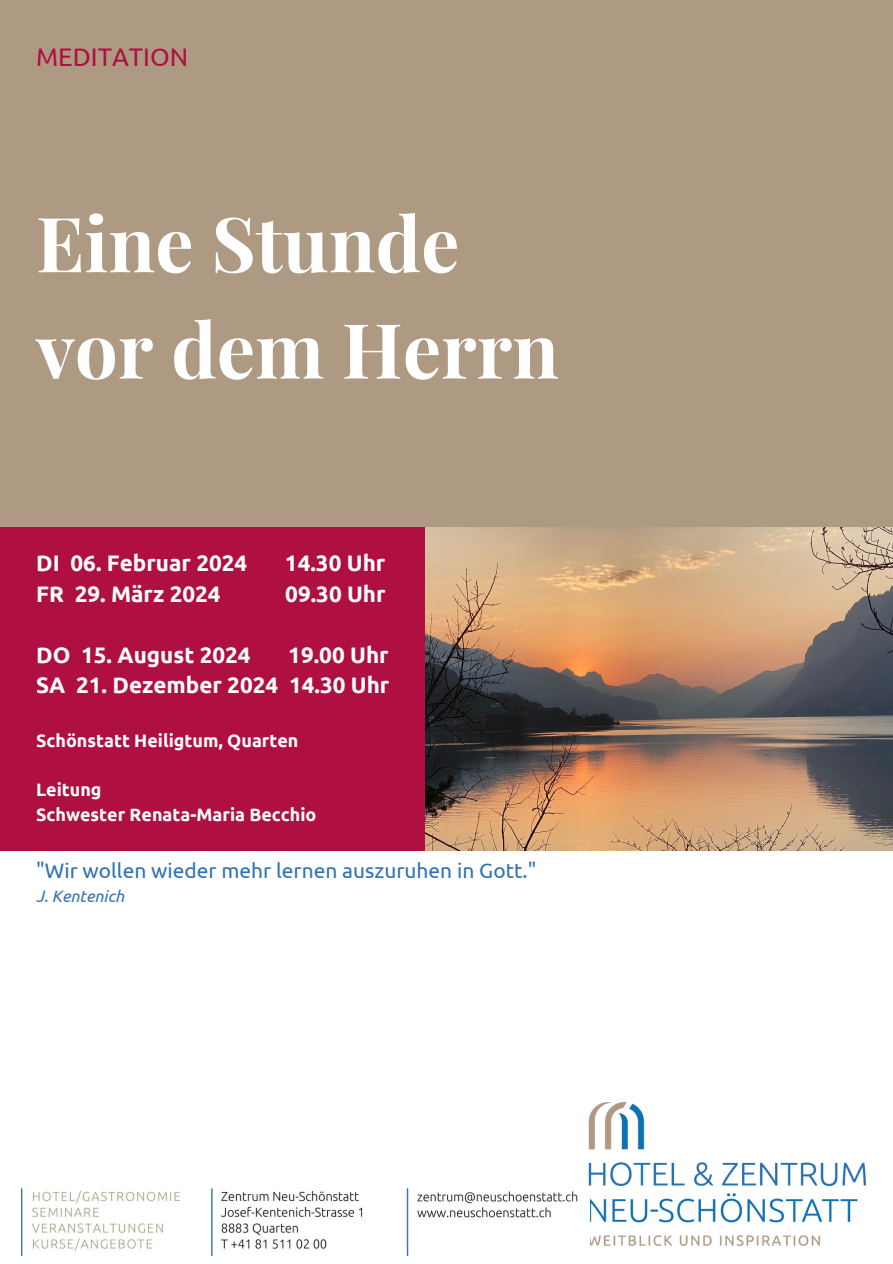
<style>
.page{position:relative;width:893px;height:1264px;background:#fff}
.page>*{position:absolute;margin:0;border:0;box-sizing:border-box;transform-origin:0 0}
.t1{font:700 76.05px "Playfair Display";color:#fff}
.t2{font:25.35px "Ubuntu";color:#af0f41}
.t3{font:700 22.35px "Ubuntu";color:#fff}
.t4{font:21px "Ubuntu";color:#3072b2}
.t5{font:700 17.85px "Ubuntu";color:#fff}
.t6{font:italic 16.5px "Ubuntu";color:#3072b2}
</style>
<div class="page">
<div style="left:0;top:0;width:892px;height:549px;background:#ae9982"></div>
<div style="left:0;top:527px;width:425px;height:323px;background:#af0f41"></div>
<img style="left:588px;top:1102px;width:277px;height:143px">
<img style="left:21px;top:1188px;width:568px;height:67px">
<img style="left:425px;top:527px;width:467px;height:323px">
<p class="t2" style="left:36px;top:43px;width:154px">MEDITATION</p>
<p class="t1" style="left:36px;top:190px;width:425px">Eine Stunde</p>
<p class="t1" style="left:36px;top:296px;width:524px">vor dem Herrn</p>
<p class="t3" style="left:36px;top:550px;width:213px">DI 06. Februar 2024</p>
<p class="t3" style="left:285px;top:550px;width:102px">14.30 Uhr</p>
<p class="t3" style="left:36px;top:581px;width:186px">FR 29. März 2024</p>
<p class="t3" style="left:285px;top:581px;width:102px">09.30 Uhr</p>
<p class="t3" style="left:36px;top:641px;width:216px">DO 15. August 2024</p>
<p class="t3" style="left:288px;top:641px;width:102px">19.00 Uhr</p>
<p class="t3" style="left:36px;top:672px;width:355px">SA 21. Dezember 2024 14.30 Uhr</p>
<p class="t5" style="left:36px;top:730px;width:264px">Schönstatt Heiligtum, Quarten</p>
<p class="t5" style="left:36px;top:779px;width:67px">Leitung</p>
<p class="t5" style="left:36px;top:804px;width:282px">Schwester Renata-Maria Becchio</p>
<p class="t4" style="left:36px;top:858px;width:501px">"Wir wollen wieder mehr lernen auszuruhen in Gott."</p>
<p class="t6" style="left:36px;top:887px;width:89px">J. Kentenich</p>
</div>
